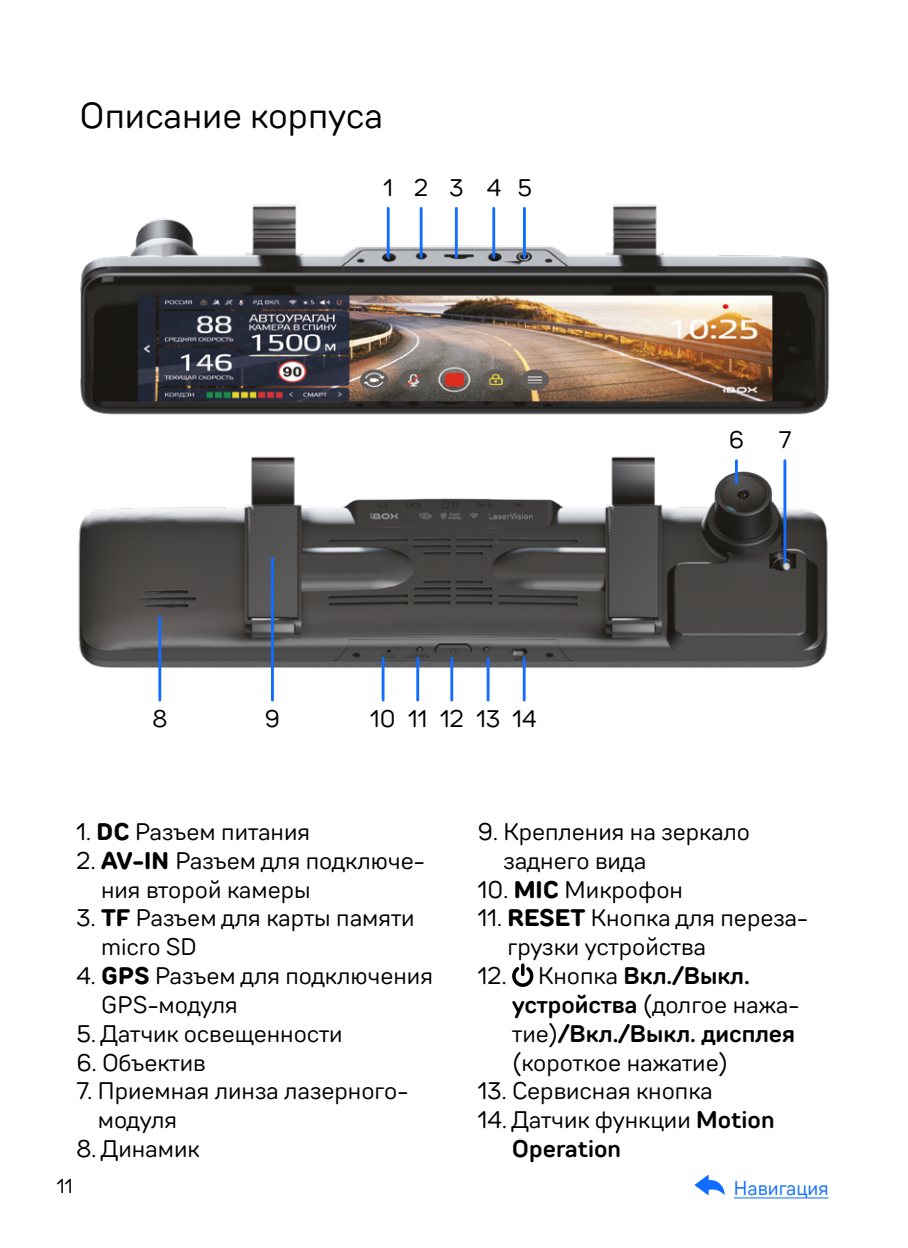
<style>
.page{position:relative;width:908px;height:1248px;background:#fff}
.page>*{position:absolute;margin:0;border:0;box-sizing:border-box;transform-origin:0 0}
.t1{font:36px "TT Rounds Neue";color:#000}
.t2{font:24px/28.8px "TT Rounds Neue";color:#000}
.t3{font:24px "TT Rounds Neue Dm Bd";color:#000}
.t4{font:20px "TT Rounds Neue";color:#106dff}
.t5{font:20px "TT Rounds Neue";color:#000}
.s1{font-weight:700}
.s2{font-family:"TT Rounds Neue"}
.s3{font-family:"TT Rounds Neue Dm Bd"}
</style>
<div class="page">
<img style="left:80px;top:204px;width:750px;height:211px">
<img style="left:78px;top:456px;width:750px;height:246px">
<svg style="left:512px;top:963px;width:21px;height:23px"></svg>
<hr style="left:386px;top:208px;width:3px;height:49px;background:#106dff">
<hr style="left:419px;top:208px;width:3px;height:49px;background:#106dff">
<hr style="left:454px;top:208px;width:3px;height:49px;background:#106dff">
<hr style="left:492px;top:208px;width:3px;height:49px;background:#106dff">
<hr style="left:522px;top:208px;width:3px;height:49px;background:#106dff">
<hr style="left:783px;top:460px;width:3px;height:102px;background:#106dff">
<hr style="left:734px;top:460px;width:3px;height:22px;background:#106dff">
<hr style="left:158px;top:617px;width:3px;height:83px;background:#106dff">
<hr style="left:271px;top:558px;width:3px;height:142px;background:#106dff">
<hr style="left:381px;top:658px;width:3px;height:42px;background:#106dff">
<hr style="left:416px;top:658px;width:3px;height:42px;background:#106dff">
<hr style="left:450px;top:658px;width:3px;height:42px;background:#106dff">
<hr style="left:486px;top:658px;width:3px;height:42px;background:#106dff">
<hr style="left:522px;top:658px;width:3px;height:42px;background:#106dff">
<h1 class="t1" style="left:79px;top:92px;width:305px">Описание корпуса</h1>
<p class="t2" style="left:383px;top:173px;width:150px">12345</p>
<p class="t2" style="left:152px;top:703px;width:16px">8</p>
<p class="t2" style="left:265px;top:703px;width:17px">9</p>
<p class="t2" style="left:370px;top:703px;width:168px">10 11 12 13 14</p>
<p class="t2" style="left:728px;top:425px;width:17px">6</p>
<p class="t2" style="left:778px;top:425px;width:15px">7</p>
<p class="t2" style="left:76px;top:816px;width:235px">1. <span class="s1">DC</span> Разъем питания</p>
<p class="t2" style="left:101px;top:845px;width:325px;text-indent:-25px">2. <span class="s1">AV-IN</span> Разъем для подключе&shy;ния второй камеры</p>
<p class="t2" style="left:101px;top:903px;width:315px;text-indent:-25px">3. <span class="s1">TF</span> Разъем для карты памяти micro SD</p>
<p class="t2" style="left:101px;top:960px;width:333px;text-indent:-25px">4. <span class="s1">GPS</span> Разъем для подключения<br>GPS-модуля</p>
<p class="t2" style="left:76px;top:1018px;width:267px">5. Датчик освещенности</p>
<p class="t2" style="left:76px;top:1047px;width:131px">6. Объектив</p>
<p class="t2" style="left:98px;top:1076px;width:312px;text-indent:-21px">7. Приемная линза лазерного&shy;модуля</p>
<p class="t2" style="left:76px;top:1133px;width:125px">8. Динамик</p>
<p class="t2" style="left:503px;top:816px;width:248px;text-indent:-26px">9. Крепления на зеркало заднего вида</p>
<p class="t2" style="left:477px;top:874px;width:206px">10. <span class="s1">MIC</span> Микрофон</p>
<p class="t2" style="left:507px;top:903px;width:302px;text-indent:-30px">11. <span class="s1">RESET</span> Кнопка для переза&shy;грузки устройства</p>
<p class="t3" style="left:477px;top:959px;width:273px"><span class="s2">12. Кнопка</span> Вкл./Выкл.</p>
<p class="t2" style="left:512px;top:989px;width:288px"><span class="s3">устройства</span> (долгое нажа-</p>
<p class="t3" style="left:512px;top:1017px;width:284px"><span class="s2">тие)</span>/Вкл./Выкл. дисплея</p>
<p class="t2" style="left:512px;top:1047px;width:217px">(короткое нажатие)</p>
<p class="t2" style="left:477px;top:1076px;width:236px">13. Сервисная кнопка</p>
<p class="t2" style="left:477px;top:1104px;width:298px">14. Датчик функции <span class="s3">Motion</span></p>
<p class="t3" style="left:511px;top:1132px;width:111px">Operation</p>
<p class="t5" style="left:57px;top:1172px;width:18px">11</p>
<p class="t4" style="left:733px;top:1174px;width:96px">Навигация</p>
</div>
